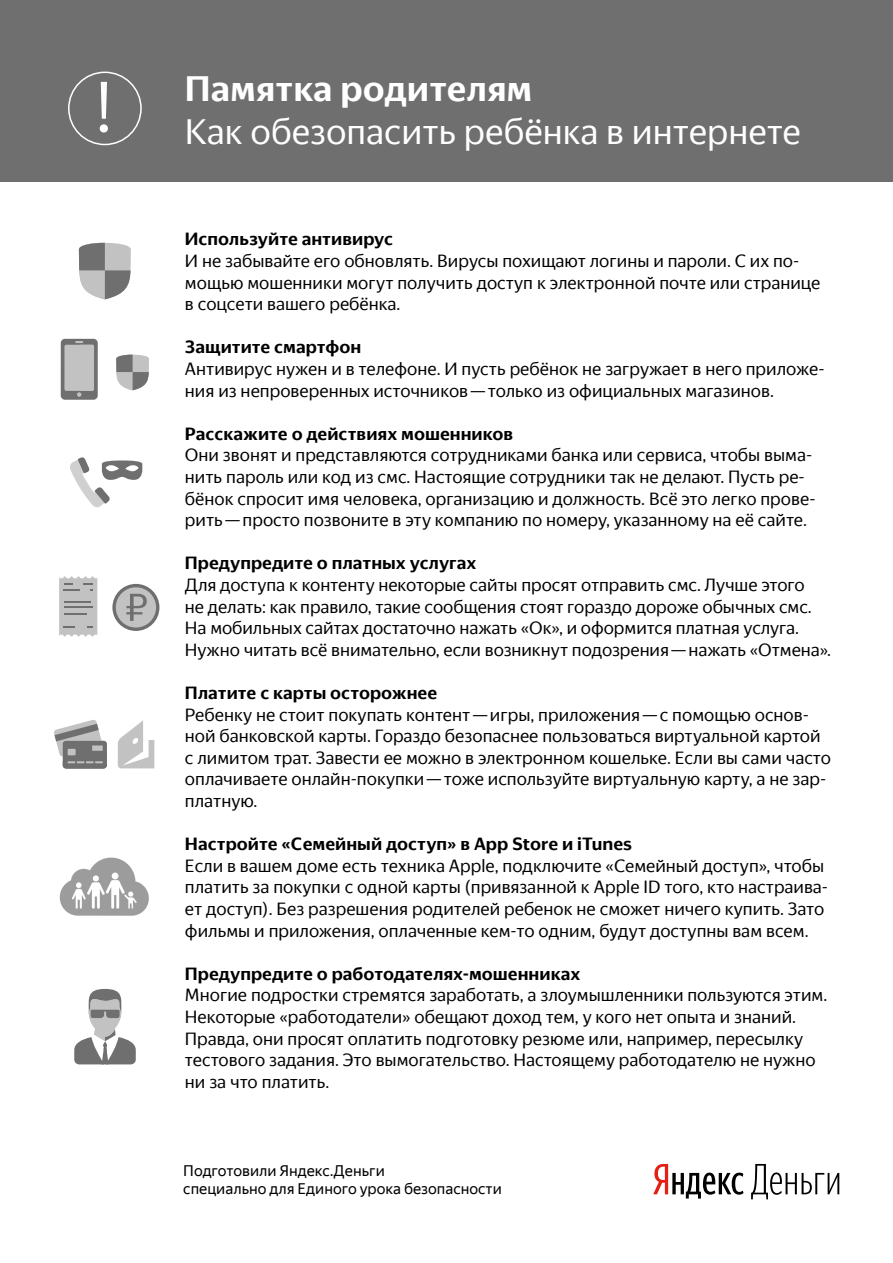
<style>
.page{position:relative;width:893px;height:1263px;background:#fff}
.page>*{position:absolute;margin:0;border:0;box-sizing:border-box;transform-origin:0 0}
.t1{font:72.3px "Yandex Sans Display Office";color:#fff}
.t2{font:36px "Yandex Sans Display Office";color:#fff}
.t3{font:700 36px "Yandex Sans Display Office";color:#fff}
.t4{font:18px/21.6px "Yandex Sans Display Office";color:#000}
.t5{font:700 18px "Yandex Sans Display Office";color:#000}
.t6{font:15px "Yandex Sans Text Office";color:#000}
</style>
<div class="page">
<div style="left:0;top:0;width:893px;height:181px;background:#706f6f"></div>
<svg style="left:653px;top:1164px;width:90px;height:34px"></svg>
<svg style="left:751px;top:1164px;width:88px;height:35px"></svg>
<div style="left:68px;top:72px;width:74px;height:73px;border:2px solid #fff;border-radius:50%"></div>
<svg style="left:78px;top:242px;width:53px;height:57px;background:#a9a8a8"></svg>
<div style="left:61px;top:339px;width:37px;height:61px;background:#706f6f;border-radius:4px"></div>
<svg style="left:64px;top:341px;width:30px;height:56px;background:#b4b3b3"></svg>
<svg style="left:116px;top:354px;width:33px;height:36px"></svg>
<svg style="left:70px;top:457px;width:72px;height:50px"></svg>
<svg style="left:54px;top:719px;width:53px;height:49px"></svg>
<div style="left:68px;top:749px;width:8px;height:6px;background:#c2c2c2"></div>
<svg style="left:118px;top:720px;width:36px;height:48px"></svg>
<svg style="left:74px;top:989px;width:62px;height:75px"></svg>
<svg style="left:59px;top:576px;width:38px;height:61px;background:#bcbbbb"></svg>
<svg style="left:112px;top:584px;width:47px;height:47px"></svg>
<svg style="left:116px;top:587px;width:40px;height:40px;background:#aeaeae"></svg>
<img style="left:59px;top:858px;width:90px;height:58px">
<p class="t1" style="left:95px;top:65px;width:20px">!</p>
<p class="t3" style="left:185px;top:67px;width:349px">Памятка родителям</p>
<p class="t2" style="left:185px;top:111px;width:618px">Как обезопасить ребёнка в интернете</p>
<p class="t5" style="left:185px;top:228px;width:210px">Используйте антивирус</p>
<p class="t4" style="left:185px;top:250px;width:637px">И не забывайте его обновлять. Вирусы похищают логины и пароли. С их по&shy;мощью мошенники могут получить доступ к электронной почте или странице в соцсети вашего ребёнка.</p>
<p class="t5" style="left:185px;top:336px;width:178px">Защитите смартфон</p>
<p class="t4" style="left:185px;top:358px;width:641px">Антивирус нужен и в телефоне. И пусть ребёнок не загружает в него приложе&shy;ния из непроверенных источников — только из официальных магазинов.</p>
<p class="t5" style="left:185px;top:423px;width:330px">Расскажите о действиях мошенников</p>
<p class="t4" style="left:185px;top:444px;width:632px">Они звонят и представляются сотрудниками банка или сервиса, чтобы выма&shy;нить пароль или код из смс. Настоящие сотрудники так не делают. Пусть ре&shy;бёнок спросит имя человека, организацию и должность. Всё это легко прове&shy;рить — просто позвоните в эту компанию по номеру, указанному на её сайте.</p>
<p class="t5" style="left:185px;top:552px;width:293px">Предупредите о платных услугах</p>
<p class="t4" style="left:185px;top:574px;width:648px">Для доступа к контенту некоторые сайты просят отправить смс. Лучше этого<br>не делать: как правило, такие сообщения стоят гораздо дороже обычных смс.<br>На мобильных сайтах достаточно нажать «Ок», и оформится платная услуга.<br>Нужно читать всё внимательно, если возникнут подозрения — нажать «Отмена».</p>
<p class="t5" style="left:185px;top:682px;width:254px">Платите с карты осторожнее</p>
<p class="t4" style="left:185px;top:703px;width:648px">Ребенку не стоит покупать контент — игры, приложения — с помощью основ&shy;ной банковской карты. Гораздо безопаснее пользоваться виртуальной картой с лимитом трат. Завести ее можно в электронном кошельке. Если вы сами часто оплачиваете онлайн-покупки — тоже используйте виртуальную карту, а не зар&shy;платную.</p>
<p class="t5" style="left:185px;top:833px;width:449px">Настройте «Семейный доступ» в App Store и iTunes</p>
<p class="t4" style="left:185px;top:855px;width:645px">Если в вашем доме есть техника Apple, подключите «Семейный доступ», чтобы платить за покупки с одной карты (привязанной к Apple ID того, кто настраива&shy;ет доступ). Без разрешения родителей ребенок не сможет ничего купить. Зато фильмы и приложения, оплаченные кем-то одним, будут доступны вам всем.</p>
<p class="t5" style="left:185px;top:963px;width:397px">Предупредите о работодателях-мошенниках</p>
<p class="t4" style="left:185px;top:984px;width:644px">Многие подростки стремятся заработать, а злоумышленники пользуются этим.<br>Некоторые «работодатели» обещают доход тем, у кого нет опыта и знаний.<br>Правда, они просят оплатить подготовку резюме или, например, пересылку тестового задания. Это вымогательство. Настоящему работодателю не нужно ни за что платить.</p>
<p class="t6" style="left:183px;top:1161px;width:203px">Подготовили Яндекс.Деньги</p>
<p class="t6" style="left:183px;top:1179px;width:320px">специально для Единого урока безопасности</p>
</div>
